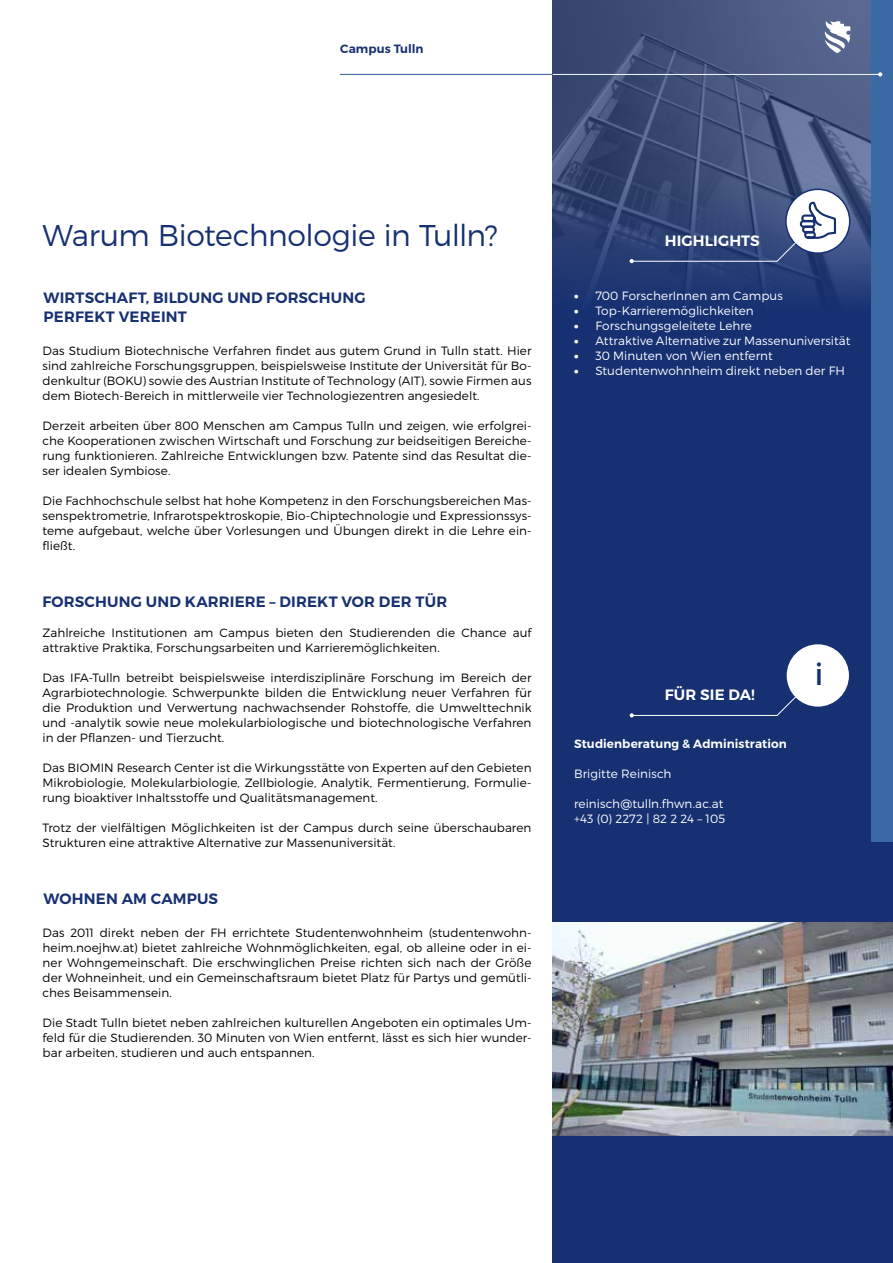
<style>
.page{position:relative;width:893px;height:1263px;background:#fff}
.page>*{position:absolute;margin:0;border:0;box-sizing:border-box;transform-origin:0 0}
.t1{font:300 30px "Montserrat";letter-spacing:-.02em;color:#163072}
.t2{font:30px "Montserrat";color:#163072}
.t3{font:600 15px/19.5px "Montserrat";letter-spacing:.01em;color:#163072}
.t4{font:600 15px "Montserrat";letter-spacing:.01em;color:#fff}
.t5{font:300 12px/15px "Montserrat";letter-spacing:.005em;color:#000;text-align:justify}
.t6{font:300 12px/15px "Montserrat";letter-spacing:.005em;color:#fff}
.t7{font:600 12px "Montserrat";letter-spacing:.005em;color:#fff}
.t8{font:600 12px "Montserrat";letter-spacing:.005em;color:#163072}
.s1{font-weight:900}
</style>
<div class="page">
<div style="left:553px;top:0;width:340px;height:1263px;background:#163072"></div>
<img style="left:553px;top:0;width:319px;height:415px">
<div style="left:872px;top:0;width:21px;height:842px;background:#3b69a4"></div>
<hr style="left:340px;top:74px;width:213px;height:1px;background:#61a4d7">
<hr style="left:553px;top:74px;width:327px;height:1px;background:#fff">
<svg style="left:878px;top:72px;width:4px;height:5px"></svg>
<svg style="left:825px;top:21px;width:25px;height:32px"></svg>
<hr style="left:632px;top:261px;width:145px;height:1px;background:#fff">
<div style="left:786px;top:189px;width:64px;height:64px;background:#fff;border-radius:50%"></div>
<div style="left:785px;top:189px;width:65px;height:65px;border:2px solid #163072;border-radius:50%"></div>
<svg style="left:776px;top:199px;width:61px;height:63px"></svg>
<svg style="left:630px;top:259px;width:4px;height:4px"></svg>
<hr style="left:632px;top:715px;width:145px;height:1px;background:#fff">
<div style="left:786px;top:644px;width:64px;height:63px;background:#fff;border-radius:50%"></div>
<div style="left:785px;top:643px;width:65px;height:65px;border:2px solid #163072;border-radius:50%"></div>
<svg style="left:777px;top:674px;width:41px;height:42px"></svg>
<svg style="left:630px;top:713px;width:4px;height:4px"></svg>
<hr style="left:0;top:924px;width:1px;height:213px;background:#61a4d7">
<img style="left:553px;top:923px;width:340px;height:212px">
<p class="t8" style="left:340px;top:41px;width:85px">Campus Tulln</p>
<h1 class="t1" style="left:43px;top:217px;width:457px">Warum Biotechnologie in Tulln?</h1>
<p class="t3" style="left:44px;top:288px;width:324px">WIRTSCHAFT, BILDUNG UND FORSCHUNG<br>PERFEKT VEREINT</p>
<p class="t5" style="left:43px;top:343px;width:491px">Das Studium Biotechnische Verfahren findet aus gutem Grund in Tulln statt. Hier sind zahlreiche Forschungsgruppen, beispielsweise Institute der Universität für Bo&shy;denkultur (BOKU) sowie des Austrian Institute of Technology (AIT), sowie Firmen aus dem Biotech-Bereich in mittlerweile vier Technologiezentren angesiedelt.</p>
<p class="t5" style="left:43px;top:418px;width:490px">Derzeit arbeiten über 800 Menschen am Campus Tulln und zeigen, wie erfolgrei&shy;che Kooperationen zwischen Wirtschaft und Forschung zur beidseitigen Bereiche&shy;rung funktionieren. Zahlreiche Entwicklungen bzw. Patente sind das Resultat die&shy;ser idealen Symbiose.</p>
<p class="t5" style="left:43px;top:493px;width:490px">Die Fachhochschule selbst hat hohe Kompetenz in den Forschungsbereichen Mas&shy;senspektrometrie, Infrarotspektroskopie, Bio-Chiptechnologie und Expressionssys&shy;teme aufgebaut, welche über Vorlesungen und Übungen direkt in die Lehre ein&shy;fließt.</p>
<p class="t3" style="left:43px;top:592px;width:406px">FORSCHUNG UND KARRIERE – DIREKT VOR DER TÜR</p>
<p class="t5" style="left:43px;top:625px;width:490px">Zahlreiche Institutionen am Campus bieten den Studierenden die Chance auf attraktive Praktika, Forschungsarbeiten und Karrieremöglichkeiten.</p>
<p class="t5" style="left:43px;top:670px;width:490px">Das IFA-Tulln betreibt beispielsweise interdisziplinäre Forschung im Bereich der Agrarbiotechnologie. Schwerpunkte bilden die Entwicklung neuer Verfahren für die Produktion und Verwertung nachwachsender Rohstoffe, die Umwelttechnik und -analytik sowie neue molekularbiologische und biotechnologische Verfahren in der Pflanzen- und Tierzucht.</p>
<p class="t5" style="left:43px;top:760px;width:490px">Das BIOMIN Research Center ist die Wirkungsstätte von Experten auf den Gebieten Mikrobiologie, Molekularbiologie, Zellbiologie, Analytik, Fermentierung, Formulie&shy;rung bioaktiver Inhaltsstoffe und Qualitätsmanagement.</p>
<p class="t5" style="left:43px;top:820px;width:490px">Trotz der vielfältigen Möglichkeiten ist der Campus durch seine überschaubaren<br>Strukturen eine attraktive Alternative zur Massenuniversität.</p>
<p class="t3" style="left:44px;top:889px;width:176px">WOHNEN AM CAMPUS</p>
<p class="t5" style="left:43px;top:925px;width:490px">Das 2011 direkt neben der FH errichtete Studentenwohnheim (studentenwohn&shy;heim.noejhw.at) bietet zahlreiche Wohnmöglichkeiten, egal, ob alleine oder in ei&shy;ner Wohngemeinschaft. Die erschwinglichen Preise richten sich nach der Größe der Wohneinheit, und ein Gemeinschaftsraum bietet Platz für Partys und gemütli&shy;ches Beisammensein.</p>
<p class="t5" style="left:43px;top:1015px;width:490px">Die Stadt Tulln bietet neben zahlreichen kulturellen Angeboten ein optimales Um&shy;feld für die Studierenden. 30 Minuten von Wien entfernt, lässt es sich hier wunder&shy;bar arbeiten, studieren und auch entspannen.</p>
<p class="t4" style="left:665px;top:231px;width:97px">HIGHLIGHTS</p>
<p class="t6" style="left:574px;top:288px;width:210px"><span class="s1">•</span> 700 ForscherInnen am Campus</p>
<p class="t6" style="left:574px;top:303px;width:181px"><span class="s1">•</span> Top-Karrieremöglichkeiten</p>
<p class="t6" style="left:574px;top:318px;width:179px"><span class="s1">•</span> Forschungsgeleitete Lehre</p>
<p class="t6" style="left:574px;top:333px;width:278px"><span class="s1">•</span> Attraktive Alternative zur Massenuniversität</p>
<p class="t6" style="left:574px;top:348px;width:200px"><span class="s1">•</span> 30 Minuten von Wien entfernt</p>
<p class="t6" style="left:574px;top:363px;width:272px"><span class="s1">•</span> Studentenwohnheim direkt neben der FH</p>
<p class="t4" style="left:665px;top:686px;width:92px">FÜR SIE DA!</p>
<p class="t7" style="left:574px;top:737px;width:214px">Studienberatung &amp; Administration</p>
<p class="t6" style="left:574px;top:766px;width:99px">Brigitte Reinisch</p>
<p class="t6" style="left:574px;top:796px;width:153px">reinisch@tulln.fhwn.ac.at +43 (0) 2272 | 82 2 24 – 105</p>
<h1 class="t2" style="left:815px;top:656px;width:10px">i</h1>
</div>
